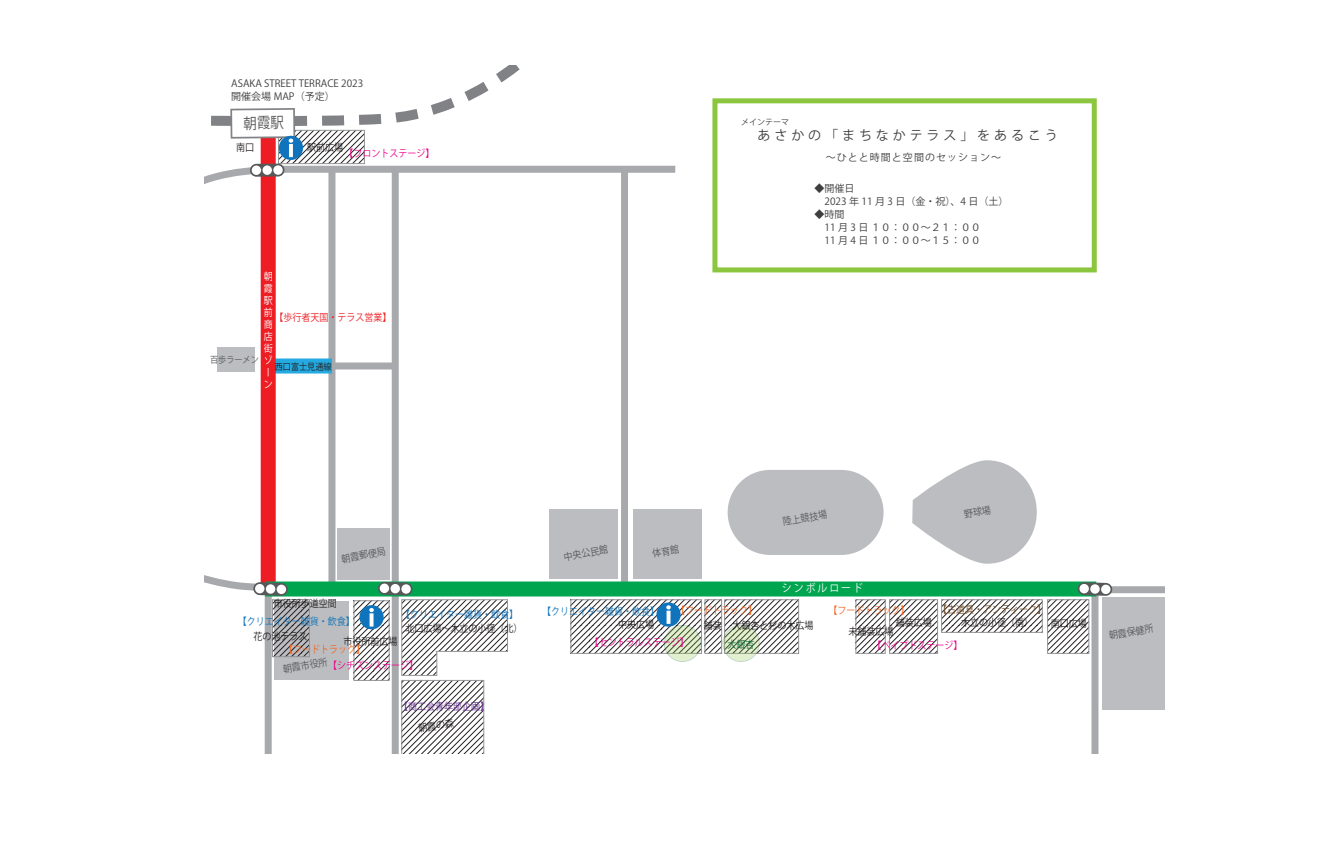
<style>
.page{position:relative;width:1333px;height:842px;background:#fff}
.page>*{position:absolute;margin:0;border:0;box-sizing:border-box;transform-origin:0 0}
.t1{font:13px "Koz Go Pro";letter-spacing:.3em;color:#3e3e3f}
.t2{font:11px "Koz Go Pro";letter-spacing:.2em;color:#fff;scale:.9 1}
.t3{font:10px/13px "Koz Go Pro";color:#3e3e3f}
.t4{font:10px "Koz Go Pro";color:#231f20;scale:.9 1}
.t5{font:10px "Koz Go Pro";color:#ed028c;scale:.9 1}
.t6{font:10px "Koz Go Pro";color:#1074bc;scale:.9 1}
.t7{font:10px "Koz Go Pro";color:#f36421;scale:.9 1}
.t8{font:10px "Koz Go Pro";color:#57585a;scale:.9 1}
.t9{font:10px "Koz Go Pro";letter-spacing:.1em;color:#3e3e3f}
.t10{font:10px "Koz Go Pro";color:#ee1d23;scale:.9 1}
.t11{font:10px "Koz Go Pro";color:#744c27;scale:.9 1}
.t12{font:10px/12px "Koz Go Pro";color:#fff;scale:.9 1}
.t13{font:10px "Koz Go Pro";color:#652d91;scale:.9 1}
.t14{font:10px "Koz Go Pro";color:#0c6638;scale:.9 1}
.t15{font:9px "Koz Go Pro";color:#231f20;scale:.9 1}
.t16{font:9px "Koz Go Pro";color:#57585a;scale:.9 1}
.t17{font:8px "Koz Go Pro";color:#3e3e3f}
</style>
<div class="page">
<div style="left:265px;top:588px;width:7px;height:165px;background:#a8a9ad"></div>
<div style="left:328px;top:169px;width:7px;height:422px;background:#a8a9ad"></div>
<div style="left:621px;top:169px;width:7px;height:422px;background:#a8a9ad"></div>
<div style="left:267px;top:166px;width:408px;height:7px;background:#a8a9ad"></div>
<div style="left:392px;top:171px;width:7px;height:582px;background:#a8a9ad"></div>
<div style="left:1091px;top:592px;width:7px;height:161px;background:#a8a9ad"></div>
<div style="left:1095px;top:586px;width:69px;height:7px;background:#a8a9ad"></div>
<svg style="left:889px;top:599px;width:49px;height:55px"></svg>
<svg style="left:855px;top:599px;width:31px;height:55px"></svg>
<div style="left:728px;top:470px;width:155px;height:85px;background:#bcbdc0;border-radius:43px"></div>
<div style="left:549px;top:509px;width:69px;height:69px;background:#bcbdc0"></div>
<div style="left:633px;top:509px;width:68px;height:69px;background:#bcbdc0"></div>
<div style="left:332px;top:362px;width:63px;height:7px;background:#a8a9ad"></div>
<div style="left:274px;top:358px;width:58px;height:15px;background:#24aae1"></div>
<div style="left:261px;top:129px;width:15px;height:462px;background:#ee1d23"></div>
<div style="left:337px;top:528px;width:52px;height:51px;background:#bcbdc0"></div>
<div style="left:274px;top:601px;width:75px;height:79px;background:#bcbdc0"></div>
<div style="left:1102px;top:597px;width:62px;height:112px;background:#bcbdc0"></div>
<div style="left:265px;top:581px;width:831px;height:15px;background:#00a54f"></div>
<svg style="left:205px;top:477px;width:83px;height:119px"></svg>
<div style="left:277px;top:585px;width:9px;height:9px;background:#fff;border-radius:50%"></div>
<div style="left:266px;top:584px;width:9px;height:10px;background:#fff;border-radius:50%"></div>
<div style="left:255px;top:584px;width:10px;height:9px;background:#fff;border-radius:50%"></div>
<svg style="left:1077px;top:582px;width:35px;height:14px"></svg>
<div style="left:1101px;top:585px;width:9px;height:9px;background:#fff;border-radius:50%"></div>
<svg style="left:1090px;top:584px;width:10px;height:10px"></svg>
<div style="left:1079px;top:584px;width:10px;height:9px;background:#fff;border-radius:50%"></div>
<svg style="left:353px;top:600px;width:16px;height:81px"></svg>
<svg style="left:272px;top:599px;width:38px;height:58px"></svg>
<svg style="left:570px;top:599px;width:132px;height:55px"></svg>
<svg style="left:1047px;top:599px;width:42px;height:55px"></svg>
<svg style="left:941px;top:599px;width:102px;height:34px"></svg>
<svg style="left:704px;top:599px;width:18px;height:55px"></svg>
<svg style="left:724px;top:599px;width:75px;height:55px"></svg>
<svg style="left:664px;top:625px;width:37px;height:36px"></svg>
<div style="left:664px;top:625px;width:37px;height:37px;border:1px solid #0c6638;border-radius:50%"></div>
<svg style="left:723px;top:625px;width:36px;height:36px"></svg>
<div style="left:723px;top:625px;width:36px;height:37px;border:1px solid #0c6638;border-radius:50%"></div>
<div style="left:217px;top:348px;width:38px;height:24px;background:#bcbdc0"></div>
<div style="left:359px;top:605px;width:25px;height:24px;background:#1074bc;border-radius:50%"></div>
<div style="left:656px;top:602px;width:25px;height:25px;background:#1074bc;border-radius:50%"></div>
<svg style="left:666px;top:605px;width:5px;height:19px"></svg>
<svg style="left:369px;top:582px;width:139px;height:171px"></svg>
<div style="left:401px;top:584px;width:10px;height:10px;background:#fff;border-radius:50%"></div>
<div style="left:390px;top:584px;width:10px;height:9px;background:#fff;border-radius:50%"></div>
<div style="left:380px;top:583px;width:9px;height:10px;background:#fff;border-radius:50%"></div>
<div style="left:712px;top:98px;width:385px;height:174px;border:5px solid #8bc63e"></div>
<svg style="left:205px;top:66px;width:401px;height:264px"></svg>
<svg style="left:912px;top:460px;width:125px;height:104px"></svg>
<p class="t3" style="left:231px;top:77px;width:133px">ASAKA STREET TERRACE 2023開催会場 MAP（予定）</p>
<p class="t4" style="left:236px;top:140px;width:21px">南口</p>
<p class="t4" style="left:307px;top:141px;width:41px">駅前広場</p>
<p class="t5" style="left:344px;top:147px;width:101px">【フロントステージ】</p>
<p class="t12" style="left:264px;top:270px;width:11px">朝霞駅前商店街ゾーン</p>
<p class="t10" style="left:274px;top:310px;width:131px">【歩行者天国・テラス営業】</p>
<p class="t16" style="left:210px;top:354px;width:55px">百歩ラーメン</p>
<p class="t15" style="left:275px;top:360px;width:65px">西口富士見通線</p>
<p class="t17" style="left:741px;top:117px;width:49px">メインテーマ</p>
<h1 class="t1" style="left:757px;top:127px;width:302px">あさかの「まちなかテラス」をあるこう</h1>
<p class="t9" style="left:826px;top:151px;width:176px">～ひとと時間と空間のセッション～</p>
<p class="t3" style="left:814px;top:182px;width:196px">◆開催日<br>　2023 年 11 月 3 日（金・祝）、4 日（土）</p>
<p class="t3" style="left:814px;top:208px;width:168px">◆時間<br>　11 月 3 日 １０：００～２１：００　11 月 4 日 １０：００～１５：００</p>
<p class="t8" style="left:782px;top:515px;width:52px;rotate:-10deg">陸上競技場</p>
<p class="t8" style="left:340px;top:552px;width:51px;rotate:-10deg">朝霞郵便局</p>
<p class="t8" style="left:563px;top:550px;width:51px;rotate:-10deg">中央公民館</p>
<p class="t2" style="left:782px;top:581px;width:92px">シンボルロード</p>
<p class="t4" style="left:274px;top:597px;width:71px">市役所歩道空間</p>
<p class="t6" style="left:238px;top:615px;width:131px">【クリエイター雑貨・飲食】</p>
<p class="t4" style="left:253px;top:630px;width:61px">花の池テラス</p>
<p class="t4" style="left:343px;top:634px;width:61px">市役所前広場</p>
<p class="t7" style="left:284px;top:643px;width:91px">【フードトラック】</p>
<p class="t11" style="left:938px;top:603px;width:121px">【古道具・アンティーク】</p>
<p class="t7" style="left:676px;top:604px;width:91px">【フードトラック】</p>
<p class="t7" style="left:828px;top:604px;width:91px">【フードトラック】</p>
<p class="t6" style="left:401px;top:607px;width:131px">【クリエイター雑貨・飲食】</p>
<p class="t6" style="left:542px;top:604px;width:131px">【クリエイター雑貨・飲食】</p>
<p class="t4" style="left:961px;top:616px;width:82px">木立の小径（南）</p>
<p class="t4" style="left:618px;top:618px;width:41px">中央広場</p>
<p class="t4" style="left:896px;top:616px;width:41px">舗装広場</p>
<p class="t4" style="left:1051px;top:616px;width:41px">南口広場</p>
<p class="t4" style="left:704px;top:619px;width:21px">舗装</p>
<p class="t4" style="left:733px;top:619px;width:91px">大銀杏と杉の木広場</p>
<p class="t4" style="left:405px;top:621px;width:132px">北口広場～木立の小径（北）</p>
<p class="t4" style="left:849px;top:624px;width:51px">未舗装広場</p>
<p class="t5" style="left:590px;top:636px;width:111px">【セントラルステージ】</p>
<p class="t5" style="left:872px;top:639px;width:101px">【ベイプドステージ】</p>
<p class="t14" style="left:728px;top:638px;width:31px">大銀杏</p>
<p class="t8" style="left:282px;top:663px;width:51px;rotate:-10deg">朝霞市役所</p>
<p class="t5" style="left:328px;top:658px;width:101px">【シチズンステージ】</p>
<p class="t13" style="left:399px;top:700px;width:101px">【商工会青年部企画】</p>
<p class="t4" style="left:417px;top:722px;width:41px;rotate:-10deg">朝霞の森</p>
<p class="t8" style="left:1108px;top:629px;width:51px;rotate:-10deg">朝霞保健所</p>
</div>
